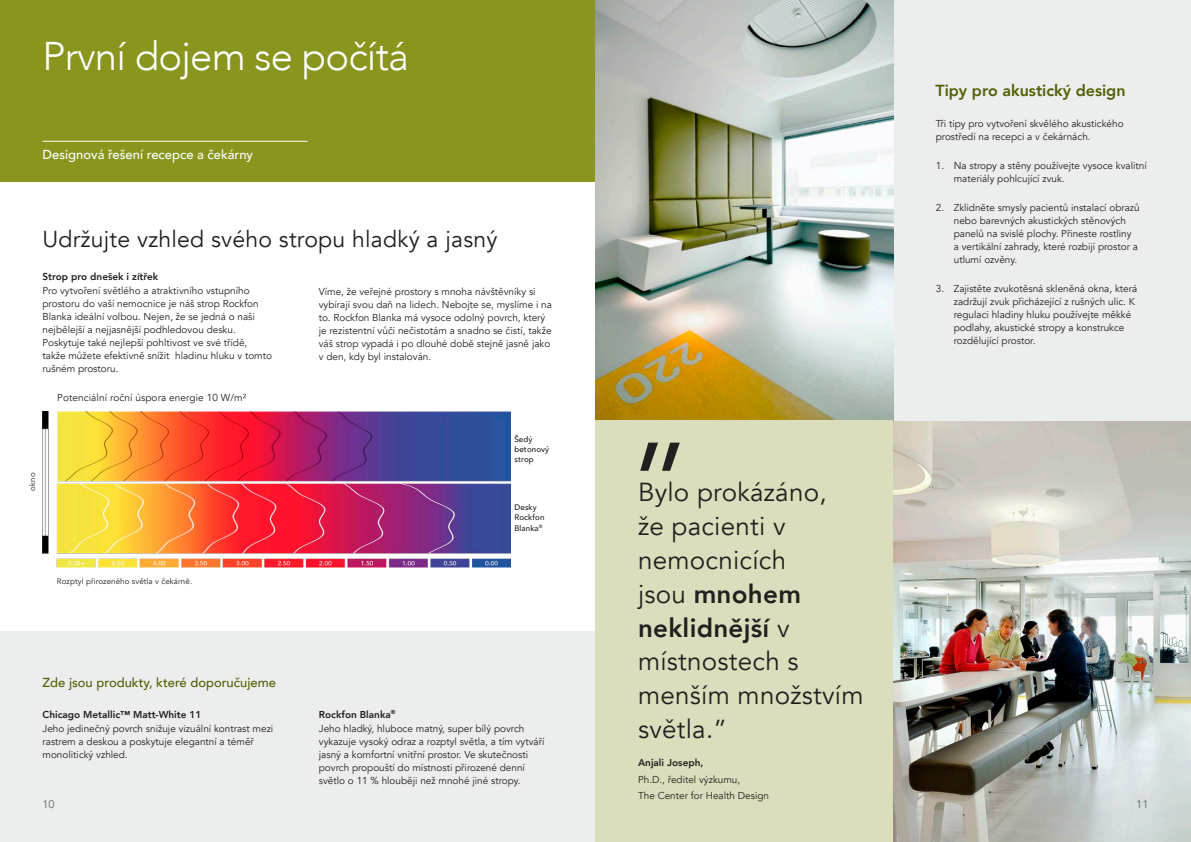
<style>
.page{position:relative;width:1191px;height:842px;background:#fff}
.page>*{position:absolute;margin:0;border:0;box-sizing:border-box;transform-origin:0 0}
.t1{font:120px "Avenir";color:#231f20}
.t2{font:300 40px "Avenir";letter-spacing:-.02em;color:#fff}
.t3{font:26px/33.8px "Avenir";letter-spacing:.01em;color:#231f20}
.t4{font:23px "Avenir";letter-spacing:.01em;color:#231f20}
.t5{font:800 16px "Avenir";color:#545e04}
.t6{font:500 13px "Avenir";color:#545e04}
.t7{font:500 13px "Avenir";color:#fff}
.t8{font:11px "Avenir";color:#636466}
.t9{font:10px/13px "Avenir";color:#231f20}
.t10{font:800 10px "Avenir";color:#231f20}
.t11{font:8px "Avenir";letter-spacing:.01em;color:#231f20}
.t12{font:500 8px/10.4px "Avenir";letter-spacing:.01em;color:#231f20}
.s1{font-weight:800}
</style>
<div class="page">
<div style="left:891px;top:0;width:300px;height:428px;background:#eceded"></div>
<div style="left:0;top:631px;width:603px;height:211px;background:#eceded"></div>
<div style="left:0;top:0;width:595px;height:182px;background:#8a951e"></div>
<img style="left:893px;top:421px;width:298px;height:421px">
<img style="left:595px;top:0;width:298px;height:421px">
<div style="left:595px;top:421px;width:298px;height:421px;background:#dbdebc"></div>
<hr style="left:43px;top:141px;width:265px;height:1px;background:#fff">
<img style="left:43px;top:411px;width:467px;height:156px">
<h2 class="t2" style="left:43px;top:33px;width:368px">První dojem se počítá</h2>
<h3 class="t7" style="left:43px;top:143px;width:212px">Designová řešení recepce a čekárny</h3>
<h3 class="t4" style="left:43px;top:225px;width:456px">Udržujte vzhled svého stropu hladký a jasný</h3>
<p class="t10" style="left:43px;top:269px;width:117px">Strop pro dnešek i zítřek</p>
<p class="t9" style="left:43px;top:285px;width:231px">Pro vytvoření světlého a atraktivního vstupního prostoru do vaší nemocnice je náš strop Rockfon Blanka ideální volbou. Nejen, že se jedná o naši nejbělejší a nejjasnější podhledovou desku.<br>Poskytuje také nejlepší pohltivost ve své třídě, takže můžete efektivně snížit hladinu hluku v tomto rušném prostoru.</p>
<p class="t9" style="left:319px;top:285px;width:235px">Víme, že veřejné prostory s mnoha návštěvníky si vybírají svou daň na lidech. Nebojte se, myslíme i na to. Rockfon Blanka má vysoce odolný povrch, který je rezistentní vůči nečistotám a snadno se čistí, takže váš strop vypadá i po dlouhé době stejně jasně jako v den, kdy byl instalován.</p>
<p class="t9" style="left:57px;top:391px;width:191px">Potenciální roční úspora energie 10 W/m²</p>
<p class="t12" style="left:514px;top:433px;width:36px">Šedý betonový strop</p>
<h1 class="t1" style="left:629px;top:341px;width:64px">„</h1>
<h3 class="t5" style="left:935px;top:78px;width:191px">Tipy pro akustický design</h3>
<p class="t9" style="left:935px;top:117px;width:189px">Tři tipy pro vytvoření skvělého akustického prostředí na recepci a v čekárnách.</p>
<p class="t9" style="left:953px;top:159px;width:194px;text-indent:-18px">1. Na stropy a stěny používejte vysoce kvalitní materiály pohlcující zvuk.</p>
<p class="t9" style="left:953px;top:201px;width:187px;text-indent:-18px">2. Zklidněte smysly pacientů instalací obrazů nebo barevných akustických stěnových panelů na svislé plochy. Přineste rostliny<br>a vertikální zahrady, které rozbijí prostor a utlumí ozvěny.</p>
<p class="t9" style="left:953px;top:282px;width:185px;text-indent:-18px">3. Zajistěte zvukotěsná skleněná okna, která zadržují zvuk přicházející z rušných ulic. K regulaci hladiny hluku používejte měkké podlahy, akustické stropy a konstrukce rozdělující prostor.</p>
<p class="t11" style="left:27px;top:491px;width:20px;rotate:-90deg">okno</p>
<h3 class="t3" style="left:638px;top:476px;width:227px">Bylo prokázáno,<br>že pacienti v nemocnicích<br>jsou <span class="s1">mnohem neklidnější</span> v místnostech s menším množstvím světla.”</h3>
<p class="t12" style="left:514px;top:501px;width:31px">Desky<br>Rockfon<br>Blanka<sup>®</sup></p>
<p class="t11" style="left:57px;top:576px;width:137px">Rozptyl přirozeného světla v čekárně.</p>
<h3 class="t6" style="left:43px;top:671px;width:235px">Zde jsou produkty, které doporučujeme</h3>
<p class="t9" style="left:319px;top:707px;width:207px;line-height:14.4px"><span class="s1">Rockfon Blanka</span><sup>®<br></sup>Jeho hladký, hluboce matný, super bílý povrch</p>
<p class="t9" style="left:319px;top:735px;width:227px">vykazuje vysoký odraz a rozptyl světla, a tím vytváří jasný a komfortní vnitřní prostor. Ve skutečnosti povrch propouští do místnosti přirozené denní světlo o 11 % hlouběji než mnohé jiné stropy.</p>
<p class="t10" style="left:43px;top:707px;width:160px">Chicago Metallic™ Matt-White 11</p>
<p class="t9" style="left:43px;top:722px;width:232px">Jeho jedinečný povrch snižuje vizuální kontrast mezi rastrem a deskou a poskytuje elegantní a téměř monolitický vzhled.</p>
<p class="t10" style="left:638px;top:755px;width:67px">Anjali Joseph,</p>
<p class="t9" style="left:638px;top:771px;width:133px;line-height:16.4px">Ph.D., ředitel výzkumu,<br>The Center for Health Design</p>
<p class="t8" style="left:43px;top:797px;width:14px">10</p>
<p class="t8" style="left:1136px;top:797px;width:14px">11</p>
</div>
